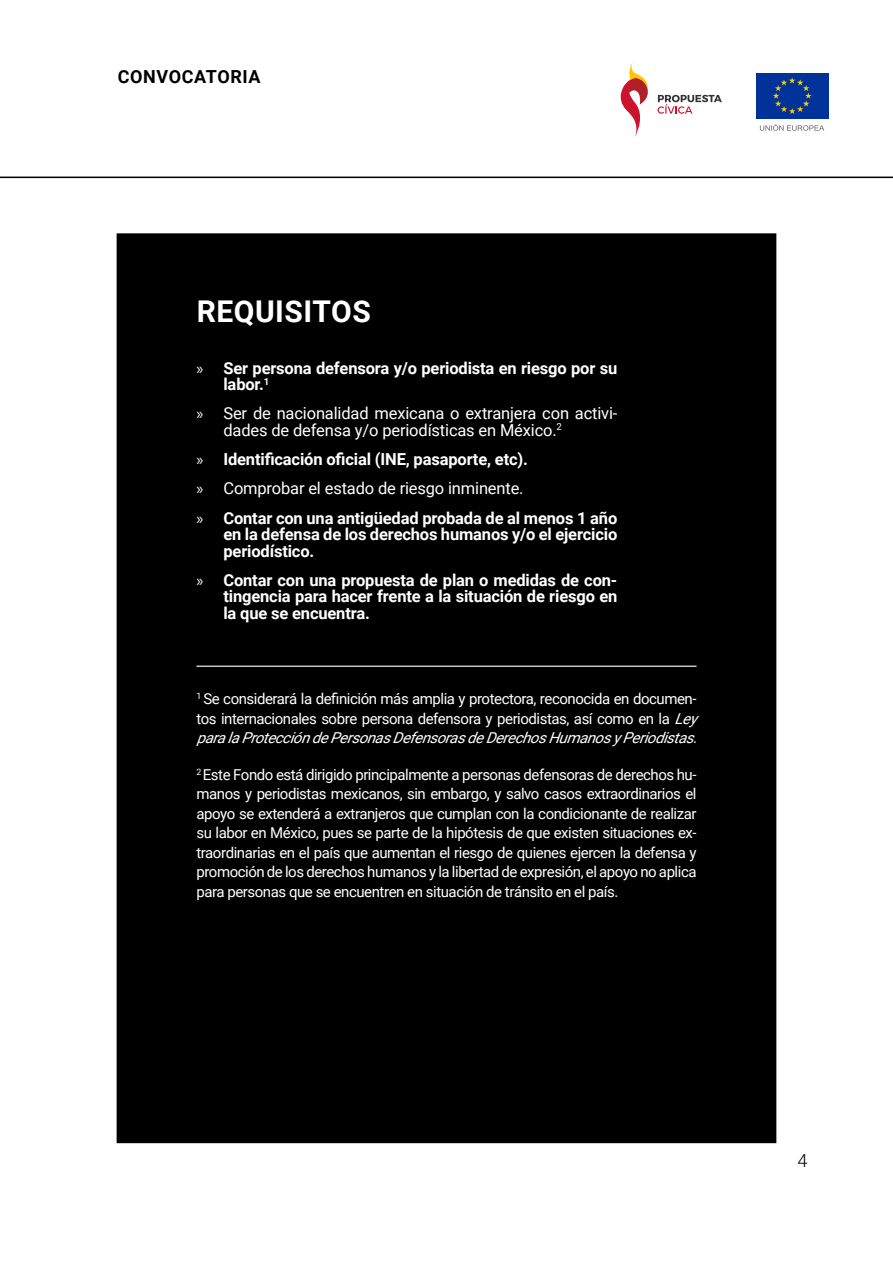
<style>
.page{position:relative;width:893px;height:1263px;background:#fff}
.page>*{position:absolute;margin:0;border:0;box-sizing:border-box;transform-origin:0 0}
.t1{font:700 30px "Roboto";letter-spacing:.015em;color:#fff}
.t2{font:700 18px "Roboto";letter-spacing:.035em;color:#000}
.t3{font:300 18px "Roboto";color:#000}
.t4{font:700 16.5px/16.5px "Roboto";letter-spacing:-.01em;color:#fff}
.t5{font:16.5px/16.5px "Roboto";letter-spacing:-.01em;color:#fff}
.t6{font:15px/19.5px "Roboto";letter-spacing:-.03em;color:#fff}
.s1{font-family:"Myriad Pro";font-weight:400}
.s2{font-family:"Myriad Pro"}
.s3{font-weight:400}
.s4{font-style:italic}
</style>
<div class="page">
<hr style="left:0;top:177px;width:893px;height:1px;background:#000">
<svg style="left:657px;top:95px;width:65px;height:19px"></svg>
<svg style="left:620px;top:62px;width:28px;height:74px"></svg>
<div style="left:756px;top:73px;width:72px;height:46px;background:#039"></div>
<svg style="left:773px;top:77px;width:39px;height:37px"></svg>
<svg style="left:760px;top:124px;width:64px;height:7px"></svg>
<div style="left:117px;top:234px;width:659px;height:908px;background:#000"></div>
<hr style="left:196px;top:665px;width:500px;height:2px;background:#c7c8ca">
<p class="t2" style="left:118px;top:64px;width:144px">CONVOCATORIA</p>
<h1 class="t1" style="left:197px;top:291px;width:175px">REQUISITOS</h1>
<p class="t4" style="left:223px;top:359px;width:395px;text-indent:-27px"><span class="s1">»</span> Ser persona defensora y/o periodista en riesgo por su labor.<sup>1</sup></p>
<p class="t5" style="left:223px;top:405px;width:395px;text-indent:-27px"><span class="s2">»</span> Ser de nacionalidad mexicana o extranjera con activi&shy;dades de defensa y/o periodísticas en México.<sup>2</sup></p>
<p class="t4" style="left:196px;top:444px;width:422px;line-height:29.2px"><span class="s1">»</span> Identificación oficial (INE, pasaporte, etc).<br><span class="s1">»</span> <span class="s3">Comprobar el estado de riesgo inminente.<br></span><span class="s1">»</span> Contar con una antigüedad probada de al menos 1 año</p>
<p class="t4" style="left:223px;top:525px;width:395px">en la defensa de los derechos humanos y/o el ejercicio periodístico.</p>
<p class="t4" style="left:223px;top:571px;width:395px;text-align:justify;text-indent:-27px"><span class="s1">»</span> Contar con una propuesta de plan o medidas de con&shy;tingencia para hacer frente a la situación de riesgo en la que se encuentra.</p>
<p class="t6" style="left:196px;top:688px;width:509px"><sup>1</sup> Se considerará la definición más amplia y protectora, reconocida en documen&shy;tos internacionales sobre persona defensora y periodistas, así como en la <span class="s4">Ley paralaProteccióndePersonasDefensorasdeDerechosHumanosyPeriodistas.</span></p>
<p class="t6" style="left:196px;top:764px;width:502px;text-align:justify"><sup>2</sup> Este Fondo está dirigido principalmente a personas defensoras de derechos hu&shy;manos y periodistas mexicanos, sin embargo, y salvo casos extraordinarios el apoyo se extenderá a extranjeros que cumplan con la condicionante de realizar su labor en México, pues se parte de la hipótesis de que existen situaciones ex&shy;traordinarias en el país que aumentan el riesgo de quienes ejercen la defensa y promoción de los derechos humanos y la libertad de expresión, el apoyo no aplica para personas que se encuentren en situación de tránsito en el país.</p>
<p class="t3" style="left:797px;top:1148px;width:11px">4</p>
</div>
